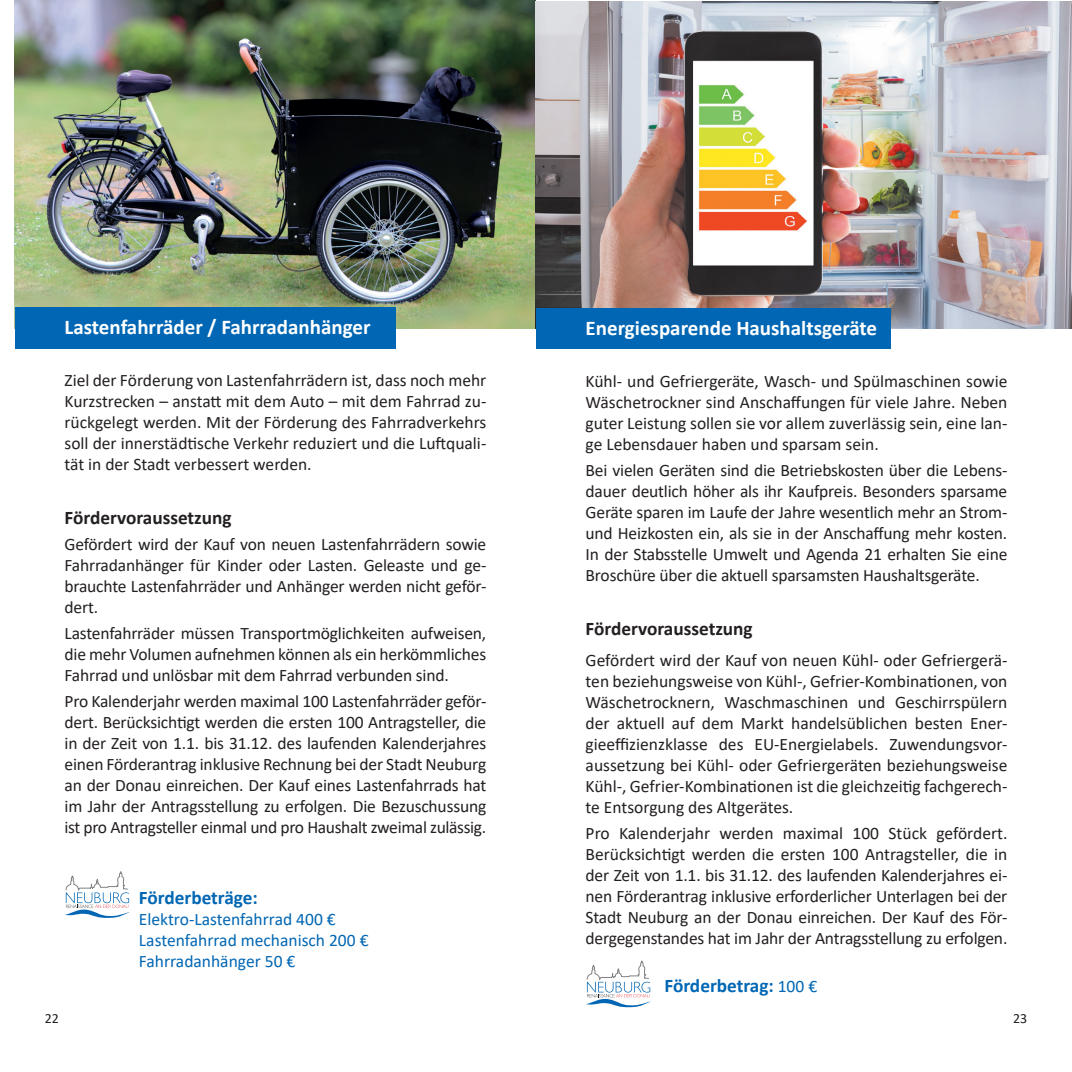
<style>
.page{position:relative;width:1072px;height:1072px;background:#fff}
.page>*{position:absolute;margin:0;border:0;box-sizing:border-box;transform-origin:0 0}
.t1{font:700 21px "Calibri";color:#fff}
.t2{font:700 19.25px "Calibri";color:#231f20}
.t3{font:700 19.25px "Calibri";color:#0166b3}
.t4{font:17.5px/21px "Calibri";letter-spacing:-.01em;color:#231f20;text-align:justify}
.t5{font:17.5px/21px "Calibri";color:#0166b3}
.t6{font:14px "Calibri";color:#231f20}
.s1{font-weight:400;font-size:17.5px}
</style>
<div class="page">
<img style="left:15px;top:0;width:1056px;height:328px">
<div style="left:15px;top:308px;width:380px;height:41px;background:#0166b3"></div>
<svg style="left:65px;top:871px;width:64px;height:47px"></svg>
<div style="left:536px;top:308px;width:354px;height:41px;background:#0166b3"></div>
<svg style="left:586px;top:960px;width:64px;height:48px"></svg>
<p class="t1" style="left:64px;top:312px;width:307px">Lastenfahrräder / Fahrradanhänger</p>
<p class="t4" style="left:64px;top:369px;width:423px">Ziel der Förderung von Lastenfahrrädern ist, dass noch mehr Kurzstrecken – anstatt mit dem Auto – mit dem Fahrrad zu&shy;rückgelegt werden. Mit der Förderung des Fahrradverkehrs soll der innerstädtische Verkehr reduziert und die Luftquali&shy;tät in der Stadt verbessert werden.</p>
<p class="t2" style="left:64px;top:504px;width:169px">Fördervoraussetzung</p>
<p class="t4" style="left:64px;top:533px;width:423px">Gefördert wird der Kauf von neuen Lastenfahrrädern sowie Fahrradanhänger für Kinder oder Lasten. Geleaste und ge&shy;brauchte Lastenfahrräder und Anhänger werden nicht geför&shy;dert.</p>
<p class="t4" style="left:64px;top:622px;width:423px">Lastenfahrräder müssen Transportmöglichkeiten aufweisen, die mehr Volumen aufnehmen können als ein herkömmliches Fahrrad und unlösbar mit dem Fahrrad verbunden sind.</p>
<p class="t4" style="left:64px;top:690px;width:423px">Pro Kalenderjahr werden maximal 100 Lastenfahrräder geför&shy;dert. Berücksichtigt werden die ersten 100 Antragsteller, die in der Zeit von 1.1. bis 31.12. des laufenden Kalenderjahres einen Förderantrag inklusive Rechnung bei der Stadt Neuburg an der Donau einreichen. Der Kauf eines Lastenfahrrads hat im Jahr der Antragsstellung zu erfolgen. Die Bezuschussung ist pro Antragsteller einmal und pro Haushalt zweimal zulässig.</p>
<p class="t3" style="left:139px;top:884px;width:120px">Förderbeträge:</p>
<p class="t5" style="left:139px;top:908px;width:231px">Elektro-Lastenfahrrad 400 €<br>Lastenfahrrad mechanisch 200 €<br>Fahrradanhänger 50 €</p>
<p class="t1" style="left:585px;top:313px;width:293px">Energiesparende Haushaltsgeräte</p>
<p class="t4" style="left:585px;top:370px;width:423px">Kühl- und Gefriergeräte, Wasch- und Spülmaschinen sowie Wäschetrockner sind Anschaffungen für viele Jahre. Neben guter Leistung sollen sie vor allem zuverlässig sein, eine lan&shy;ge Lebensdauer haben und sparsam sein.</p>
<p class="t4" style="left:585px;top:459px;width:423px">Bei vielen Geräten sind die Betriebskosten über die Lebens&shy;dauer deutlich höher als ihr Kaufpreis. Besonders sparsame Geräte sparen im Laufe der Jahre wesentlich mehr an Strom&shy;und Heizkosten ein, als sie in der Anschaffung mehr kosten.<br>In der Stabsstelle Umwelt und Agenda 21 erhalten Sie eine Broschüre über die aktuell sparsamsten Haushaltsgeräte.</p>
<p class="t2" style="left:585px;top:615px;width:169px">Fördervoraussetzung</p>
<p class="t4" style="left:585px;top:649px;width:423px">Gefördert wird der Kauf von neuen Kühl- oder Gefriergerä&shy;ten beziehungsweise von Kühl-, Gefrier-Kombinationen, von Wäschetrocknern, Waschmaschinen und Geschirrspülern der aktuell auf dem Markt handelsüblichen besten Ener&shy;gieeffizienzklasse des EU-Energielabels. Zuwendungsvor&shy;aussetzung bei Kühl- oder Gefriergeräten beziehungsweise Kühl-, Gefrier-Kombinationen ist die gleichzeitig fachgerech&shy;te Entsorgung des Altgerätes.</p>
<p class="t4" style="left:585px;top:822px;width:423px">Pro Kalenderjahr werden maximal 100 Stück gefördert.<br>Berücksichtigt werden die ersten 100 Antragsteller, die in der Zeit von 1.1. bis 31.12. des laufenden Kalenderjahres ei&shy;nen Förderantrag inklusive erforderlicher Unterlagen bei der Stadt Neuburg an der Donau einreichen. Der Kauf des För&shy;dergegenstandes hat im Jahr der Antragsstellung zu erfolgen.</p>
<p class="t3" style="left:664px;top:972px;width:154px">Förderbetrag: <span class="s1">100 €</span></p>
<p class="t6" style="left:45px;top:1008px;width:16px">22</p>
<p class="t6" style="left:1013px;top:1008px;width:16px">23</p>
</div>
